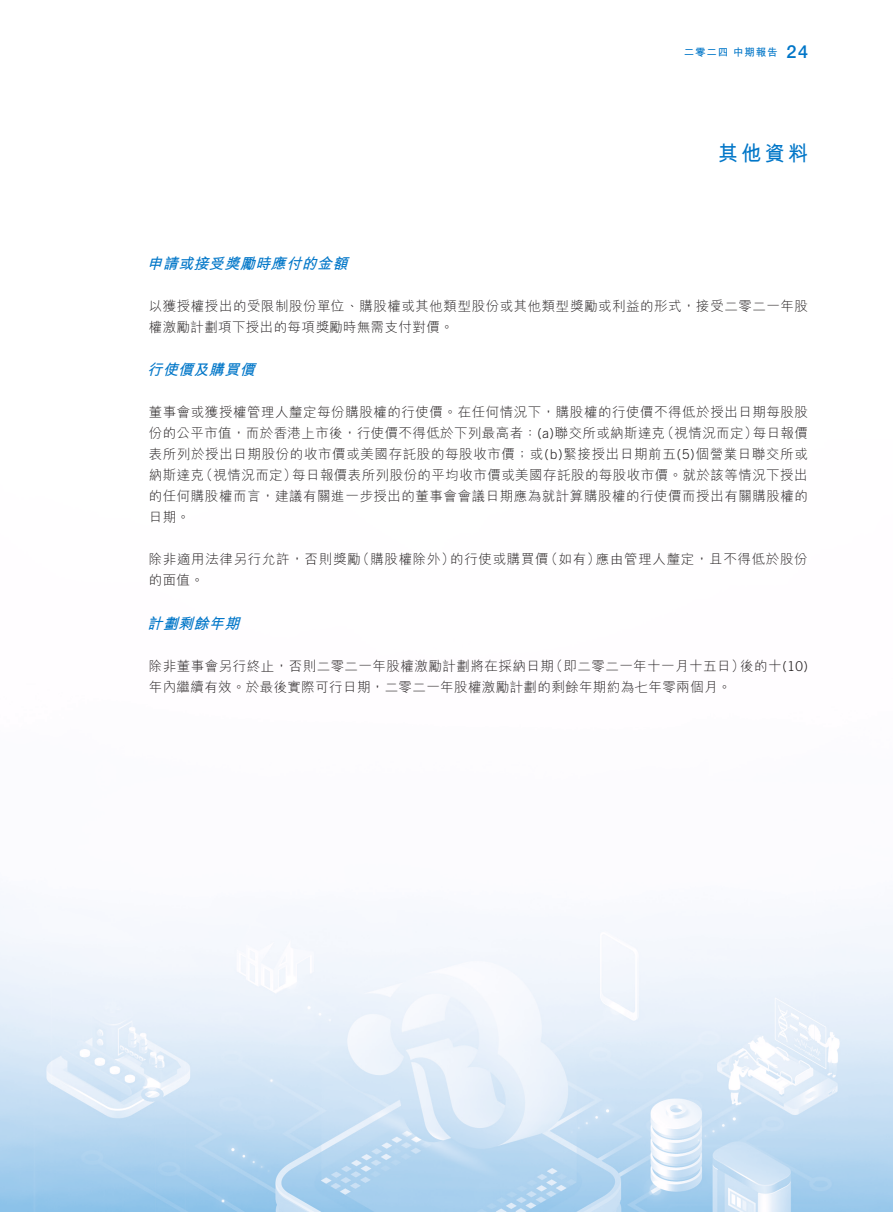
<style>
.page{position:relative;width:893px;height:1212px;background:#fff}
.page>*{position:absolute;margin:0;border:0;box-sizing:border-box;transform-origin:0 0}
.t1{font:700 21px "M Hei HK";color:#0076c8;scale:.95 1}
.t2{font:500 18px "Helvetica Neue LT Std";color:#0076c8}
.t3{font:italic 700 15px "M Hei HK";color:#0076c8}
.t4{font:300 13.5px/21px "M Hei HK";letter-spacing:.04em;color:#231f20}
.t5{font:300 13.5px "Trade Gothic LT Std";color:#231f20}
.t6{font:700 10.5px "M Hei HK";letter-spacing:.08em;color:#0076c8}
.s1{font-family:"Trade Gothic LT Std"}
.s2{font-family:"M Hei HK"}
</style>
<div class="page">
<img style="left:0;top:906px;width:893px;height:306px">
<p class="t6" style="left:733px;top:44px;width:46px">中期報告</p>
<p class="t6" style="left:684px;top:44px;width:46px">二零二四</p>
<h2 class="t2" style="left:787px;top:41px;width:23px">24</h2>
<h1 class="t1" style="left:718px;top:138px;width:96px">其他資料</h1>
<p class="t3" style="left:147px;top:252px;width:207px">申請或接受獎勵時應付的金額</p>
<p class="t4" style="left:149px;top:295px;width:661px">以獲授權授出的受限制股份單位、購股權或其他類型股份或其他類型獎勵或利益的形式，接受二零二一年股權激勵計劃項下授出的每項獎勵時無需支付對價。</p>
<p class="t3" style="left:147px;top:359px;width:114px">行使價及購買價</p>
<p class="t4" style="left:149px;top:401px;width:661px;text-align:right">董事會或獲授權管理人釐定每份購股權的行使價。在任何情況下，購股權的行使價不得低於授出日期每股股每日報價</p>
<p class="t4" style="left:149px;top:422px;width:518px">份的公平市值，而於香港上市後，行使價不得低於下列最高者： <span class="s1">)a(</span> 聯交所或納斯達克</p>
<p class="t4" style="left:149px;top:443px;width:661px">表所列於授出日期股份的收市價或美國存託股的每股收市價；或 <span class="s1">b( )</span>緊接授出日期前五 <span class="s1">5( )</span>個營業日聯交所或</p>
<p class="t4" style="left:292px;top:464px;width:517px">每日報價表所列股份的平均收市價或美國存託股的每股收市價。就於該等情況下授出</p>
<p class="t4" style="left:661px;top:422px;width:98px">（視情況而定）</p>
<p class="t4" style="left:200px;top:464px;width:99px">（視情況而定）</p>
<p class="t4" style="left:149px;top:464px;width:661px">納斯達克<br>的任何購股權而言，建議有關進一步授出的董事會會議日期應為就計算購股權的行使價而授出有關購股權的日期。</p>
<p class="t4" style="left:596px;top:548px;width:213px">應由管理人釐定，且不得低於股份</p>
<p class="t4" style="left:356px;top:548px;width:100px">（購股權除外）</p>
<p class="t4" style="left:544px;top:548px;width:57px">（如有）</p>
<p class="t4" style="left:450px;top:548px;width:100px">的行使或購買價</p>
<p class="t4" style="left:149px;top:548px;width:213px">除非適用法律另行允許，否則獎勵的面值。</p>
<p class="t3" style="left:147px;top:612px;width:99px">計劃剩餘年期</p>
<p class="t4" style="left:549px;top:655px;width:197px">（即二零二一年十一月十五日）</p>
<p class="t4" style="left:149px;top:655px;width:584px">除非董事會另行終止，否則二零二一年股權激勵計劃將在採納日期<br>年內繼續有效。於最後實際可行日期，二零二一年股權激勵計劃的剩餘年期約為七年零兩個月。</p>
<p class="t5" style="left:740px;top:658px;width:69px"><span class="s2">後的十</span>)10(</p>
</div>
